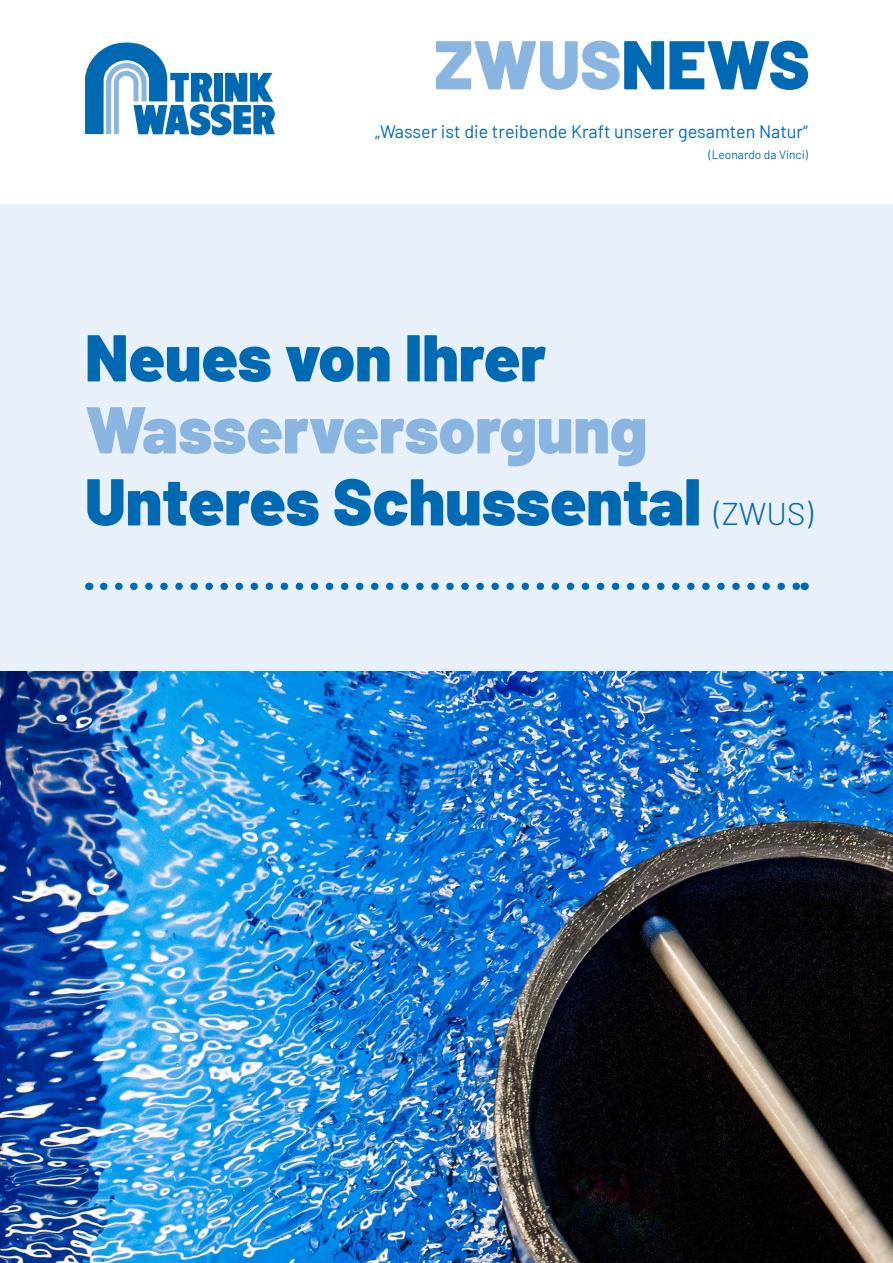
<style>
.page{position:relative;width:893px;height:1263px;background:#fff}
.page>*{position:absolute;margin:0;border:0;box-sizing:border-box;transform-origin:0 0}
.t1{font:900 68.85px "Barlow";color:#8ab5e1}
.t2{font:900 66px/72px "Barlow";color:#0069b4}
.t3{font:18px "Barlow";color:#0069b4}
.t4{font:12px "Barlow";color:#0069b4}
.s1{color:#0069b4}
.s2{color:#8ab5e1}
.s3{font-weight:300;font-size:31.5px}
</style>
<div class="page">
<div style="left:0;top:204px;width:893px;height:467px;background:#e8f0f9"></div>
<svg style="left:85px;top:42px;width:190px;height:94px"></svg>
<img style="left:0;top:671px;width:893px;height:592px">
<svg style="left:104px;top:583px;width:693px;height:7px"></svg>
<p class="t1" style="left:434px;top:13px;width:377px">ZWUS<span class="s1">NEWS</span></p>
<p class="t3" style="left:375px;top:118px;width:434px">„Wasser ist die treibende Kraft unserer gesamten Natur“</p>
<p class="t4" style="left:709px;top:146px;width:101px">(Leonardo da Vinci)</p>
<p class="t2" style="left:85px;top:317px;width:463px">Neues von Ihrer</p>
<p class="t2" style="left:85px;top:389px;width:729px"><span class="s2">Wasserversorgung<br></span>Unteres Schussental <span class="s3">(ZWUS)</span></p>
</div>
